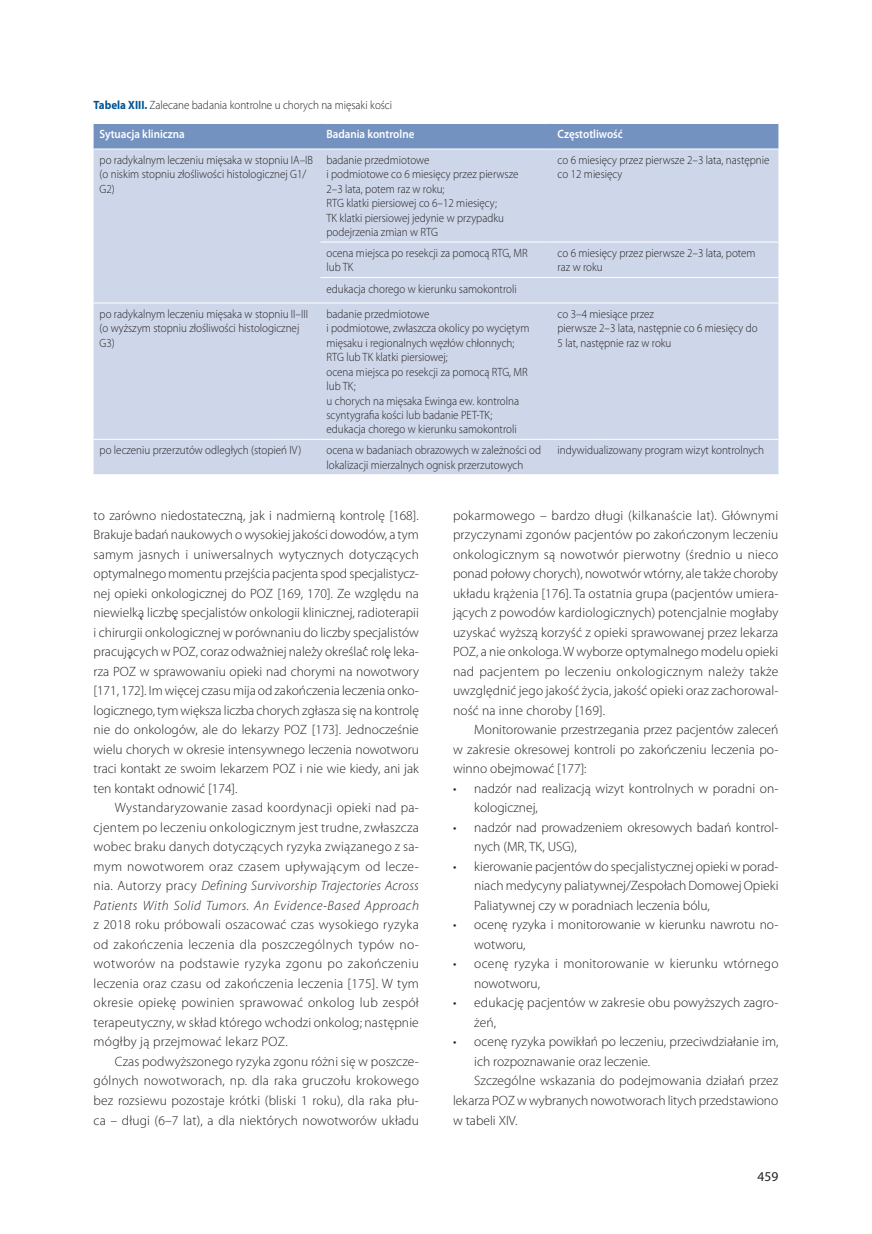
<style>
.page{position:relative;width:872px;height:1234px;background:#fff}
.page>*{position:absolute;margin:0;border:0;box-sizing:border-box;transform-origin:0 0}
.t1{font:300 13.5px/19.5px "Myriad Pro";letter-spacing:.005em;color:#231f20;text-align:justify}
.t2{font:13.5px "Calibri";color:#231f20}
.t3{font:13.5px "Myriad Pro";color:#231f20}
.t4{font:300 12px/14.4px "Myriad Pro";color:#231f20;scale:.92 1}
.t5{font:600 12px "Myriad Pro";color:#fff;scale:.92 1}
.s1{font-weight:700;color:#005495}
.s2{font-family:"Calibri";font-weight:400}
.s3{font-style:italic}
</style>
<div class="page">
<div style="left:94px;top:124px;width:684px;height:25px;background:#7492c0"></div>
<div style="left:94px;top:150px;width:684px;height:324px;background:#ced7e9"></div>
<hr style="left:320px;top:242px;width:231px;height:1px;background:#fff">
<hr style="left:551px;top:242px;width:227px;height:1px;background:#fff">
<hr style="left:320px;top:277px;width:231px;height:1px;background:#fff">
<hr style="left:551px;top:277px;width:227px;height:1px;background:#fff">
<hr style="left:94px;top:302px;width:226px;height:1px;background:#fff">
<hr style="left:320px;top:302px;width:231px;height:1px;background:#fff">
<hr style="left:551px;top:302px;width:227px;height:1px;background:#fff">
<hr style="left:94px;top:439px;width:226px;height:1px;background:#fff">
<hr style="left:320px;top:439px;width:231px;height:1px;background:#fff">
<hr style="left:551px;top:439px;width:227px;height:1px;background:#fff">
<p class="t4" style="left:94px;top:97px;width:326px"><span class="s1">Tabela XIII.</span> Zalecane badania kontrolne u chorych na mięsaki kości</p>
<p class="t5" style="left:100px;top:127px;width:94px">Sytuacja kliniczna</p>
<p class="t5" style="left:326px;top:127px;width:97px">Badania kontrolne</p>
<p class="t5" style="left:557px;top:127px;width:72px">Częstotliwość</p>
<p class="t4" style="left:100px;top:153px;width:234px">po radykalnym leczeniu mięsaka w stopniu IA–IB (o niskim stopniu złośliwości histologicznej G1/<br>G2)</p>
<p class="t4" style="left:326px;top:153px;width:210px">badanie przedmiotowe<br>i podmiotowe co 6 miesięcy przez pierwsze<br>2–3 lata, potem raz w roku;<br>RTG klatki piersiowej co 6–12 miesięcy;<br>TK klatki piersiowej jedynie w przypadku podejrzenia zmian w RTG</p>
<p class="t4" style="left:557px;top:153px;width:232px">co 6 miesięcy przez pierwsze 2–3 lata, następnie co 12 miesięcy</p>
<p class="t4" style="left:326px;top:246px;width:220px">ocena miejsca po resekcji za pomocą RTG, MR lub TK</p>
<p class="t4" style="left:557px;top:246px;width:217px">co 6 miesięcy przez pierwsze 2–3 lata, potem raz w roku</p>
<p class="t4" style="left:326px;top:281px;width:208px">edukacja chorego w kierunku samokontroli</p>
<p class="t4" style="left:100px;top:306px;width:228px">po radykalnym leczeniu mięsaka w stopniu II–III (o wyższym stopniu złośliwości histologicznej<br>G3)</p>
<p class="t4" style="left:326px;top:306px;width:222px">badanie przedmiotowe<br>i podmiotowe, zwłaszcza okolicy po wyciętym mięsaku i regionalnych węzłów chłonnych; RTG lub TK klatki piersiowej;<br>ocena miejsca po resekcji za pomocą RTG, MR lub TK;<br>u chorych na mięsaka Ewinga ew. kontrolna scyntygrafia kości lub badanie PET-TK; edukacja chorego w kierunku samokontroli</p>
<p class="t4" style="left:557px;top:306px;width:219px">co 3–4 miesiące przez<br>pierwsze 2–3 lata, następnie co 6 miesięcy do<br>5 lat, następnie raz w roku</p>
<p class="t4" style="left:100px;top:443px;width:221px">po leczeniu przerzutów odległych (stopień IV)</p>
<p class="t4" style="left:326px;top:443px;width:235px">ocena w badaniach obrazowych w zależności od lokalizacji mierzalnych ognisk przerzutowych</p>
<p class="t4" style="left:557px;top:443px;width:226px">indywidualizowany program wizyt kontrolnych</p>
<p class="t1" style="left:94px;top:505px;width:327px">to zarówno niedostateczną, jak i nadmierną kontrolę [168].<br>Brakuje badań naukowych o wysokiej jakości dowodów, a tym samym jasnych i uniwersalnych wytycznych dotyczących optymalnego momentu przejścia pacjenta spod specjalistycz&shy;nej opieki onkologicznej do POZ [169, 170]. Ze względu na niewielka<span class="s2">̨</span>liczbe<span class="s2">̨</span>specjalistów onkologii klinicznej, radioterapii i chirurgii onkologicznej w porównaniu do liczby specjalistów pracujacych w POZ, coraz odwazniej nalezy określac role leka-</p>
<p class="t2" style="left:133px;top:642px;width:6px">̨</p>
<p class="t2" style="left:267px;top:642px;width:6px">̇</p>
<p class="t2" style="left:317px;top:642px;width:6px">̇</p>
<p class="t2" style="left:368px;top:642px;width:6px">́</p>
<p class="t2" style="left:391px;top:642px;width:6px">̨</p>
<p class="t1" style="left:94px;top:661px;width:327px">rza POZ w sprawowaniu opieki nad chorymi na nowotwory [171, 172]. Im więcej czasu mija od zakończenia leczenia onko&shy;logicznego, tym większa liczba chorych zgłasza się na kontrolę nie do onkologów, ale do lekarzy POZ [173]. Jednocześnie wielu chorych w okresie intensywnego leczenia nowotworu traci kontakt ze swoim lekarzem POZ i nie wie kiedy, ani jak ten kontakt odnowić [174].</p>
<p class="t1" style="left:94px;top:797px;width:327px;text-indent:21px">Wystandaryzowanie zasad koordynacji opieki nad pa&shy;cjentem po leczeniu onkologicznym jest trudne, zwłaszcza wobec braku danych dotyczących ryzyka związanego z sa&shy;mym nowotworem oraz czasem upływającym od lecze&shy;nia. Autorzy pracy <span class="s3">Defining Survivorship Trajectories Across Patients With Solid Tumors. An Evidence-Based Approach</span></p>
<p class="t1" style="left:94px;top:914px;width:327px">z 2018 roku próbowali oszacować czas wysokiego ryzyka od zakończenia leczenia dla poszczególnych typów no&shy;wotworów na podstawie ryzyka zgonu po zakończeniu leczenia oraz czasu od zakończenia leczenia [175]. W tym okresie opiekę powinien sprawować onkolog lub zespół terapeutyczny, w skład którego wchodzi onkolog; następnie mógłby ją przejmować lekarz POZ.</p>
<p class="t1" style="left:94px;top:1051px;width:327px;text-indent:21px">Czas podwyższonego ryzyka zgonu różni się w poszcze&shy;gólnych nowotworach, np. dla raka gruczołu krokowego bez rozsiewu pozostaje krótki (bliski 1 roku), dla raka płu&shy;ca – długi (6–7 lat), a dla niektórych nowotworów układu</p>
<p class="t1" style="left:453px;top:505px;width:327px">pokarmowego – bardzo długi (kilkanaście lat). Głównymi przyczynami zgonów pacjentów po zakończonym leczeniu onkologicznym są nowotwór pierwotny (średnio u nieco ponad połowy chorych), nowotwór wtórny, ale także choroby układu krążenia [176]. Ta ostatnia grupa (pacjentów umiera&shy;jących z powodów kardiologicznych) potencjalnie mogłaby uzyskać wyższą korzyść z opieki sprawowanej przez lekarza POZ, a nie onkologa. W wyborze optymalnego modelu opieki nad pacjentem po leczeniu onkologicznym należy także uwzględnić jego jakość życia, jakość opieki oraz zachorowal&shy;ność na inne choroby [169].</p>
<p class="t1" style="left:453px;top:719px;width:327px;text-indent:21px">Monitorowanie przestrzegania przez pacjentów zaleceń w zakresie okresowej kontroli po zakończeniu leczenia po&shy;winno obejmować [177]:</p>
<p class="t1" style="left:474px;top:778px;width:306px;text-indent:-21px">• nadzór nad realizacją wizyt kontrolnych w poradni on&shy;kologicznej,</p>
<p class="t1" style="left:474px;top:817px;width:306px;text-indent:-21px">• nadzór nad prowadzeniem okresowych badań kontrol&shy;nych (MR, TK, USG),</p>
<p class="t1" style="left:474px;top:856px;width:306px;text-indent:-21px">• kierowanie pacjentów do specjalistycznej opieki w porad&shy;niach medycyny paliatywnej/Zespołach Domowej Opieki Paliatywnej czy w poradniach leczenia bólu,</p>
<p class="t1" style="left:474px;top:914px;width:306px;text-indent:-21px">• ocenę ryzyka i monitorowanie w kierunku nawrotu no&shy;wotworu,</p>
<p class="t1" style="left:474px;top:953px;width:306px;text-indent:-21px">• ocenę ryzyka i monitorowanie w kierunku wtórnego nowotworu,</p>
<p class="t1" style="left:474px;top:992px;width:306px;text-indent:-21px">• edukację pacjentów w zakresie obu powyższych zagro&shy;żeń,</p>
<p class="t1" style="left:453px;top:1031px;width:327px">• ocenę ryzyka powikłań po leczeniu, przeciwdziałanie im,</p>
<p class="t1" style="left:474px;top:1051px;width:177px">ich rozpoznawanie oraz leczenie.</p>
<p class="t1" style="left:474px;top:1070px;width:305px">Szczególne wskazania do podejmowania działań przez</p>
<p class="t1" style="left:453px;top:1090px;width:327px">lekarza POZ w wybranych nowotworach litych przedstawiono</p>
<p class="t1" style="left:453px;top:1109px;width:66px">w tabeli XIV.</p>
<p class="t3" style="left:757px;top:1168px;width:22px">459</p>
</div>
